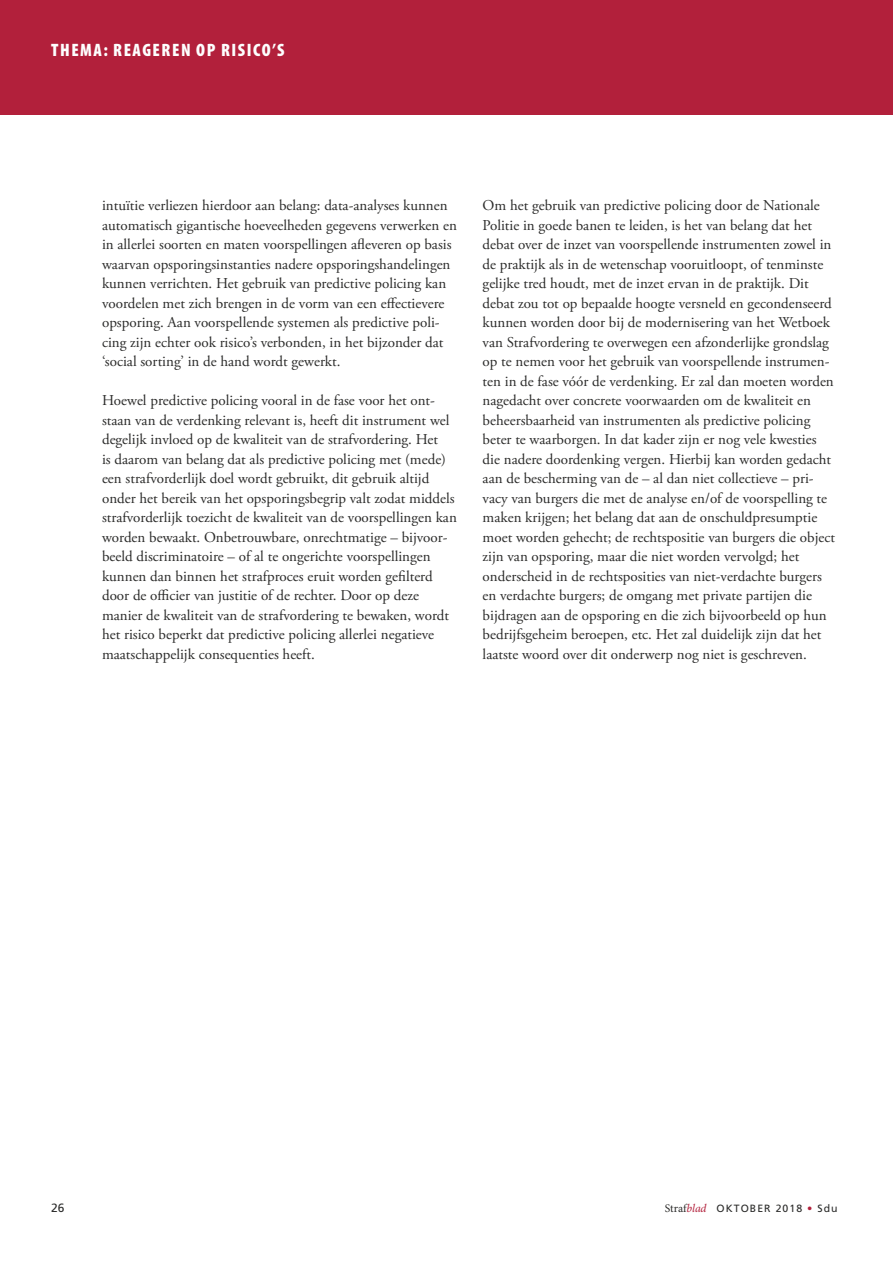
<style>
.page{position:relative;width:893px;height:1263px;background:#fff}
.page>*{position:absolute;margin:0;border:0;box-sizing:border-box;transform-origin:0 0}
.t1{font:900 condensed 18px "Myriad Pro";letter-spacing:.085em;color:#fefefe}
.t2{font:15px/19.5px "Adobe Garamond Pro";color:#2b2b2a}
.t3{font:12px "Frutiger LT Std";color:#2b2b2a}
.t4{font:10.5px "Frutiger LT Std";letter-spacing:.1em;color:#2b2b2a}
.s1{font-family:"Minion Pro";font-size:11.7px}
.s2{font-family:"Minion Pro";font-style:italic;font-size:11.7px;color:#b2203b}
</style>
<div class="page">
<div style="left:0;top:0;width:893px;height:115px;background:#b2203b"></div>
<p class="t1" style="left:51px;top:38px;width:235px">THEMA: REAGEREN OP RISICO’S</p>
<p class="t2" style="left:102px;top:196px;width:356px">intuïtie verliezen hierdoor aan belang: data-analyses kunnen automatisch gigantische hoeveelheden gegevens verwerken en in allerlei soorten en maten voorspellingen afleveren op basis waarvan opsporingsinstanties nadere opsporingshandelingen kunnen verrichten. Het gebruik van predictive policing kan voordelen met zich brengen in de vorm van een effectievere opsporing. Aan voorspellende systemen als predictive poli&shy;cing zijn echter ook risico’s verbonden, in het bijzonder dat ‘social sorting’ in de hand wordt gewerkt.</p>
<p class="t2" style="left:102px;top:391px;width:356px">Hoewel predictive policing vooral in de fase voor het ont&shy;staan van de verdenking relevant is, heeft dit instrument wel degelijk invloed op de kwaliteit van de strafvordering. Het<br>is daarom van belang dat als predictive policing met (mede) een strafvorderlijk doel wordt gebruikt, dit gebruik altijd onder het bereik van het opsporingsbegrip valt zodat middels strafvorderlijk toezicht de kwaliteit van de voorspellingen kan worden bewaakt. Onbetrouwbare, onrechtmatige – bijvoor&shy;beeld discriminatoire – of al te ongerichte voorspellingen kunnen dan binnen het strafproces eruit worden gefilterd door de officier van justitie of de rechter. Door op deze manier de kwaliteit van de strafvordering te bewaken, wordt het risico beperkt dat predictive policing allerlei negatieve maatschappelijk consequenties heeft.</p>
<p class="t2" style="left:483px;top:196px;width:354px">Om het gebruik van predictive policing door de Nationale Politie in goede banen te leiden, is het van belang dat het debat over de inzet van voorspellende instrumenten zowel in de praktijk als in de wetenschap vooruitloopt, of tenminste gelijke tred houdt, met de inzet ervan in de praktijk. Dit debat zou tot op bepaalde hoogte versneld en gecondenseerd kunnen worden door bij de modernisering van het Wetboek van Strafvordering te overwegen een afzonderlijke grondslag op te nemen voor het gebruik van voorspellende instrumen&shy;ten in de fase vóór de verdenking. Er zal dan moeten worden nagedacht over concrete voorwaarden om de kwaliteit en beheersbaarheid van instrumenten als predictive policing beter te waarborgen. In dat kader zijn er nog vele kwesties die nadere doordenking vergen. Hierbij kan worden gedacht aan de bescherming van de – al dan niet collectieve – pri&shy;vacy van burgers die met de analyse en/of de voorspelling te maken krijgen; het belang dat aan de onschuldpresumptie moet worden gehecht; de rechtspositie van burgers die object zijn van opsporing, maar die niet worden vervolgd; het onderscheid in de rechtsposities van niet-verdachte burgers en verdachte burgers; de omgang met private partijen die bijdragen aan de opsporing en die zich bijvoorbeeld op hun bedrijfsgeheim beroepen, etc. Het zal duidelijk zijn dat het laatste woord over dit onderwerp nog niet is geschreven.</p>
<p class="t3" style="left:51px;top:1201px;width:15px">26</p>
<p class="t4" style="left:665px;top:1202px;width:139px"><span class="s1">Straf</span><span class="s2">blad</span> OKTOBER 2018</p>
<p class="t4" style="left:817px;top:1202px;width:22px">Sdu</p>
</div>
